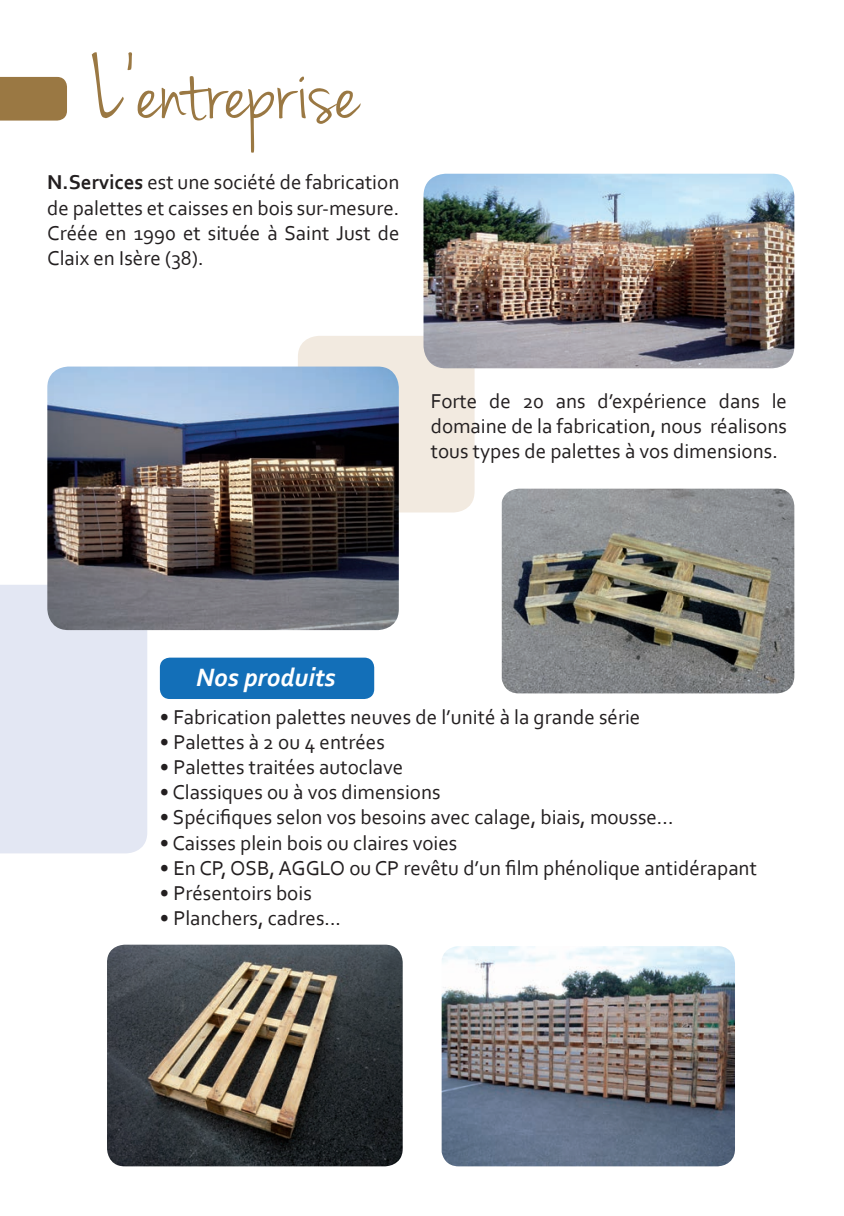
<style>
.page{position:relative;width:844px;height:1216px;background:#fff}
.page>*{position:absolute;margin:0;border:0;box-sizing:border-box;transform-origin:0 0}
.t1{font:94.5px "Jenna Sue";color:#9a7843}
.t2{font:italic 700 26.25px "Corbel";color:#fff}
.t3{font:21px/25.2px "Corbel";color:#231f20;text-align:justify}
.s1{font-weight:700}
</style>
<div class="page">
<div style="left:298px;top:336px;width:176px;height:176px;background:#f2eae0;border-radius:21px"></div>
<div style="left:0;top:585px;width:147px;height:268px;background:#e3e7f3"></div>
<div style="left:0;top:77px;width:67px;height:44px;background:#9a7843"></div>
<img style="left:423px;top:174px;width:371px;height:194px">
<img style="left:47px;top:366px;width:352px;height:264px">
<img style="left:107px;top:944px;width:295px;height:222px">
<img style="left:441px;top:946px;width:293px;height:220px">
<img style="left:501px;top:488px;width:293px;height:205px">
<div style="left:160px;top:657px;width:214px;height:42px;background:#136fb8;border-radius:10px"></div>
<h1 class="t1" style="left:91px;top:36px;width:269px">L’entreprise</h1>
<p class="t3" style="left:47px;top:169px;width:353px"><span class="s1">N.Services</span> est une société de fabrication de palettes et caisses en bois sur-mesure.<br>Créée en 1990 et située à Saint Just de Claix en Isère (38).</p>
<p class="t3" style="left:430px;top:387px;width:358px">Forte de 20 ans d’expérience dans le domaine de la fabrication, nous réalisons tous types de palettes à vos dimensions.</p>
<p class="t2" style="left:196px;top:661px;width:141px">Nos produits</p>
<p class="t3" style="left:160px;top:703px;width:482px">• Fabrication palettes neuves de l’unité à la grande série</p>
<p class="t3" style="left:160px;top:728px;width:226px">• Palettes à 2 ou 4 entrées</p>
<p class="t3" style="left:160px;top:754px;width:245px">• Palettes traitées autoclave</p>
<p class="t3" style="left:160px;top:779px;width:282px">• Classiques ou à vos dimensions</p>
<p class="t3" style="left:160px;top:804px;width:515px">• Spécifiques selon vos besoins avec calage, biais, mousse...</p>
<p class="t3" style="left:160px;top:829px;width:299px">• Caisses plein bois ou claires voies</p>
<p class="t3" style="left:160px;top:854px;width:598px">• En CP, OSB, AGGLO ou CP revêtu d’un film phénolique antidérapant</p>
<p class="t3" style="left:160px;top:880px;width:153px">• Présentoirs bois</p>
<p class="t3" style="left:160px;top:905px;width:183px">• Planchers, cadres...</p>
</div>
